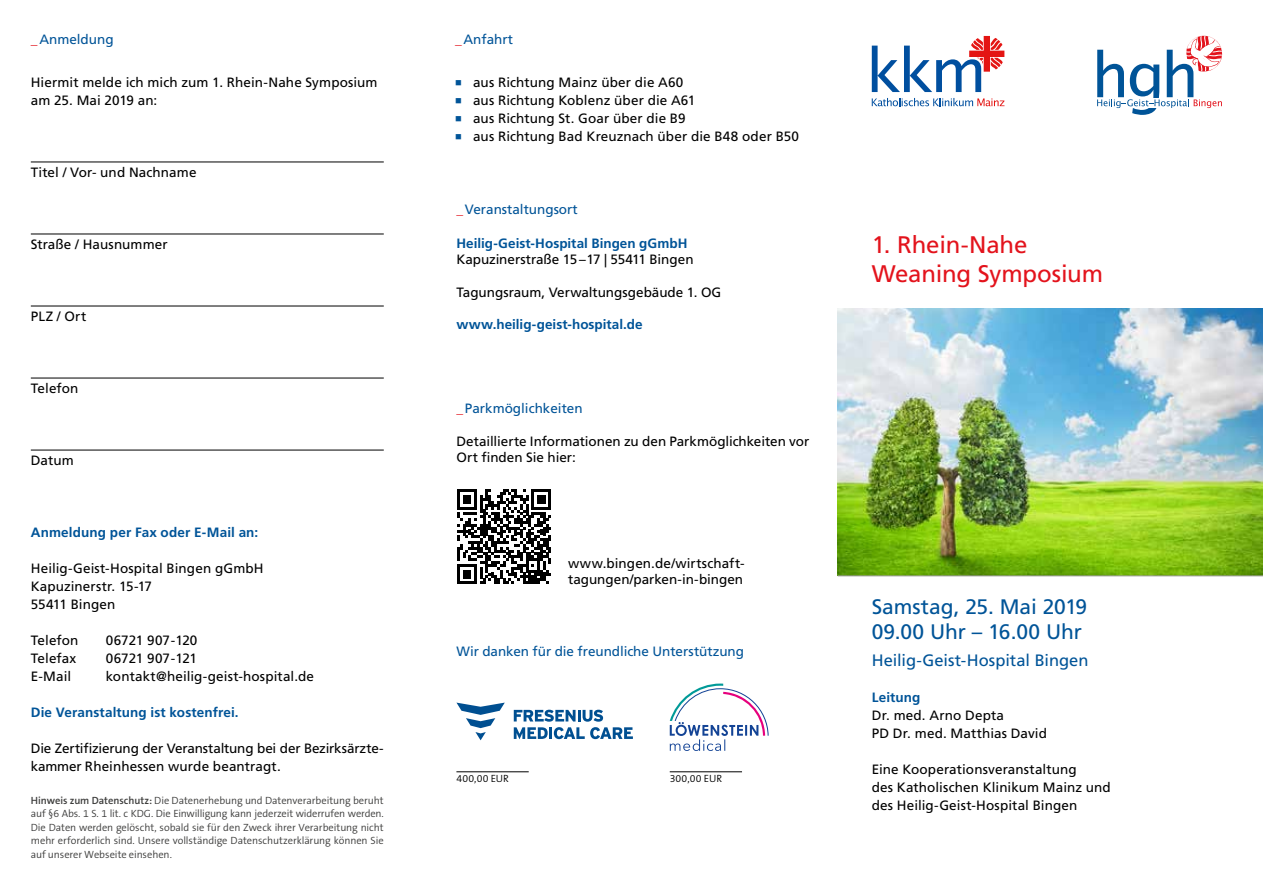
<style>
.page{position:relative;width:1263px;height:893px;background:#fff}
.page>*{position:absolute;margin:0;border:0;box-sizing:border-box;transform-origin:0 0}
.t1{font:24px/28.8px "Frutiger LT Std";letter-spacing:-.01em;color:#e3131c}
.t2{font:21px/25.2px "Frutiger LT Std";letter-spacing:-.005em;color:#005498}
.t3{font:16.5px "Frutiger LT Std";color:#005498}
.t4{font:13.5px/18px "Frutiger LT Std";letter-spacing:.005em;color:#000}
.t5{font:700 13.5px "Frutiger LT Std";letter-spacing:.005em;color:#005498}
.t6{font:13.5px "Frutiger LT Std";color:#005498}
.t7{font:300 10.5px/13.5px "The Sans B W4";letter-spacing:-.005em;color:#3c3c3b;text-align:justify}
.t8{font:300 10.5px "The Sans B W4";letter-spacing:.015em;color:#000}
.s1{color:#e3131c}
.s2{color:#005498}
.s3{font-family:"The Sans B W6";font-weight:600}
</style>
<div class="page">
<img style="left:838px;top:308px;width:425px;height:268px">
<hr style="left:838px;top:576px;width:425px;height:1px;background:#9d9d9c">
<svg style="left:1097px;top:35px;width:126px;height:80px"></svg>
<hr style="left:31px;top:162px;width:353px;height:1px;background:#000">
<hr style="left:31px;top:234px;width:353px;height:1px;background:#000">
<hr style="left:31px;top:306px;width:353px;height:1px;background:#000">
<hr style="left:31px;top:378px;width:353px;height:1px;background:#000">
<hr style="left:31px;top:450px;width:353px;height:1px;background:#000">
<svg style="left:457px;top:490px;width:94px;height:94px"></svg>
<svg style="left:872px;top:36px;width:132px;height:56px"></svg>
<svg style="left:872px;top:98px;width:132px;height:8px"></svg>
<svg style="left:670px;top:684px;width:99px;height:67px"></svg>
<svg style="left:456px;top:703px;width:49px;height:37px"></svg>
<svg style="left:514px;top:710px;width:119px;height:29px"></svg>
<hr style="left:456px;top:771px;width:73px;height:1px;background:#000">
<hr style="left:670px;top:771px;width:72px;height:1px;background:#000">
<p class="t6" style="left:31px;top:32px;width:84px"><span class="s1">_</span>Anmeldung</p>
<p class="t6" style="left:455px;top:32px;width:60px"><span class="s1">_</span>Anfahrt</p>
<p class="t4" style="left:31px;top:73px;width:348px">Hiermit melde ich mich zum 1. Rhein-Nahe Symposium am 25. Mai 2019 an:</p>
<p class="t4" style="left:455px;top:73px;width:230px"><span class="s2">■</span> aus Richtung Mainz über die A60</p>
<p class="t4" style="left:455px;top:91px;width:242px"><span class="s2">■</span> aus Richtung Koblenz über die A61</p>
<p class="t4" style="left:455px;top:109px;width:232px"><span class="s2">■</span> aus Richtung St. Goar über die B9</p>
<p class="t4" style="left:455px;top:127px;width:345px"><span class="s2">■</span> aus Richtung Bad Kreuznach über die B48 oder B50</p>
<p class="t4" style="left:31px;top:163px;width:167px">Titel / Vor- und Nachname</p>
<p class="t4" style="left:31px;top:235px;width:139px">Straße / Hausnummer</p>
<p class="t4" style="left:31px;top:307px;width:57px">PLZ / Ort</p>
<p class="t4" style="left:31px;top:379px;width:49px">Telefon</p>
<p class="t4" style="left:31px;top:451px;width:44px">Datum</p>
<p class="t5" style="left:31px;top:524px;width:229px">Anmeldung per Fax oder E-Mail an:</p>
<p class="t4" style="left:31px;top:559px;width:234px">Heilig-Geist-Hospital Bingen gGmbH<br>Kapuzinerstr. 15-17<br>55411 Bingen</p>
<p class="t4" style="left:31px;top:631px;width:49px">Telefon</p>
<p class="t4" style="left:106px;top:631px;width:93px">06721 907-120</p>
<p class="t4" style="left:31px;top:649px;width:47px">Telefax</p>
<p class="t4" style="left:106px;top:649px;width:93px">06721 907-121</p>
<p class="t4" style="left:31px;top:667px;width:42px">E-Mail</p>
<p class="t4" style="left:106px;top:667px;width:210px">kontakt@heilig-geist-hospital.de</p>
<p class="t5" style="left:31px;top:704px;width:209px">Die Veranstaltung ist kostenfrei.</p>
<p class="t4" style="left:31px;top:739px;width:354px">Die Zertifizierung der Veranstaltung bei der Bezirksärzte&shy;kammer Rheinhessen wurde beantragt.</p>
<p class="t7" style="left:31px;top:794px;width:354px"><span class="s3">Hinweis zum Datenschutz:</span> Die Datenerhebung und Datenverarbeitung beruht auf §6 Abs. 1 S. 1 lit. c KDG. Die Einwilligung kann jederzeit widerrufen werden.<br>Die Daten werden gelöscht, sobald sie für den Zweck ihrer Verarbeitung nicht mehr erforderlich sind. Unsere vollständige Datenschutzerklärung können Sie auf unserer Webseite einsehen.</p>
<p class="t6" style="left:456px;top:202px;width:123px"><span class="s1">_</span>Veranstaltungsort</p>
<p class="t5" style="left:456px;top:235px;width:232px">Heilig-Geist-Hospital Bingen gGmbH</p>
<p class="t4" style="left:456px;top:251px;width:239px">Kapuzinerstraße 15–17 | 55411 Bingen</p>
<p class="t4" style="left:456px;top:283px;width:266px">Tagungsraum, Verwaltungsgebäude 1. OG</p>
<p class="t5" style="left:456px;top:316px;width:188px">www.heilig-geist-hospital.de</p>
<p class="t6" style="left:456px;top:400px;width:128px"><span class="s1">_</span>Parkmöglichkeiten</p>
<p class="t4" style="left:456px;top:433px;width:354px;line-height:16.2px">Detaillierte Informationen zu den Parkmöglichkeiten vor<br>Ort finden Sie hier:</p>
<p class="t4" style="left:568px;top:556px;width:178px;line-height:16.2px">www.bingen.de/wirtschaft&shy;tagungen/parken-in-bingen</p>
<p class="t6" style="left:456px;top:644px;width:289px">Wir danken für die freundliche Unterstützung</p>
<p class="t8" style="left:456px;top:772px;width:54px">400,00 EUR</p>
<p class="t8" style="left:670px;top:772px;width:54px">300,00 EUR</p>
<h1 class="t1" style="left:872px;top:231px;width:233px">1. Rhein-Nahe<br>Weaning Symposium</h1>
<h2 class="t2" style="left:872px;top:594px;width:217px">Samstag, 25. Mai 2019<br>09.00 Uhr – 16.00 Uhr</h2>
<p class="t3" style="left:872px;top:651px;width:218px">Heilig-Geist-Hospital Bingen</p>
<p class="t5" style="left:872px;top:690px;width:50px">Leitung</p>
<p class="t4" style="left:872px;top:707px;width:177px">Dr. med. Arno Depta<br>PD Dr. med. Matthias David</p>
<p class="t4" style="left:872px;top:761px;width:241px">Eine Kooperationsveranstaltung<br>des Katholischen Klinikum Mainz und des Heilig-Geist-Hospital Bingen</p>
</div>
